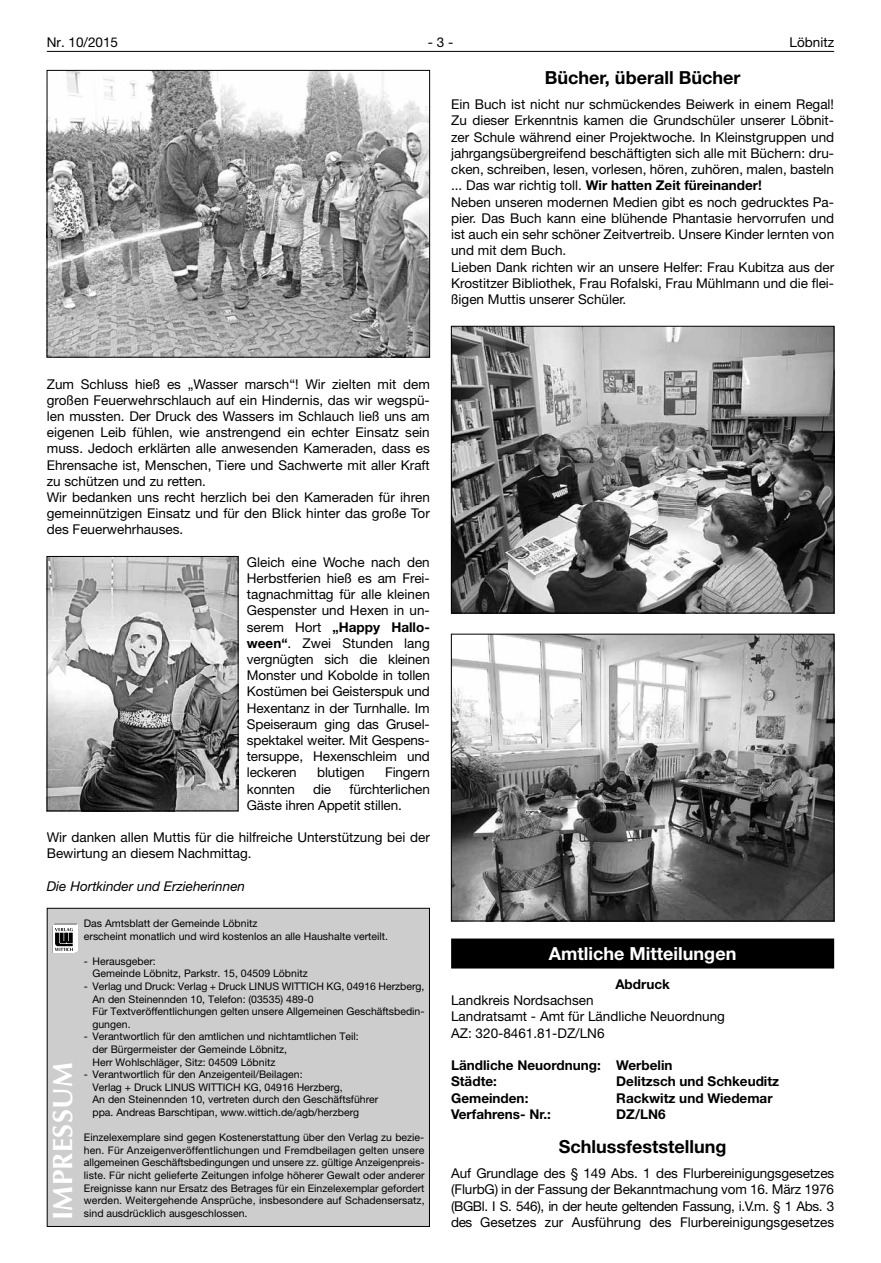
<style>
.page{position:relative;width:881px;height:1263px;background:#fff}
.page>*{position:absolute;margin:0;border:0;box-sizing:border-box;transform-origin:0 0}
.t1{font:700 27.75px "Optima LT";letter-spacing:.015em;color:#fff}
.t2{font:700 18px "Helvetica Neue LT";color:#000}
.t3{font:700 18px "Helvetica Neue LT";color:#fff}
.t4{font:13.5px/16.2px "Helvetica Neue LT";color:#000}
.t5{font:700 13.5px/16.2px "Helvetica Neue LT";color:#000}
.t6{font:italic 13.5px "Helvetica Neue LT";color:#000}
.t7{font:10.5px/12.6px "Helvetica Neue LT";color:#000}
.s1{font-weight:700}
</style>
<div class="page">
<hr style="left:47px;top:51px;width:786px;height:1px;background:#000">
<img style="left:49px;top:72px;width:378px;height:283px">
<div style="left:47px;top:70px;width:382px;height:287px;border:1px solid #000"></div>
<img style="left:49px;top:558px;width:187px;height:251px">
<div style="left:47px;top:556px;width:191px;height:255px;border:1px solid #000"></div>
<div style="left:451px;top:938px;width:382px;height:30px;background:#000"></div>
<img style="left:453px;top:328px;width:378px;height:283px">
<div style="left:451px;top:326px;width:382px;height:287px;border:1px solid #000"></div>
<img style="left:453px;top:636px;width:378px;height:283px">
<div style="left:451px;top:634px;width:382px;height:287px;border:1px solid #000"></div>
<div style="left:47px;top:908px;width:382px;height:319px;background:#cecdcd;border:1px solid #000"></div>
<svg style="left:53px;top:923px;width:25px;height:30px"></svg>
<p class="t4" style="left:47px;top:34px;width:73px">Nr. 10/2015</p>
<p class="t4" style="left:427px;top:34px;width:27px">- 3 -</p>
<p class="t4" style="left:789px;top:34px;width:46px">Löbnitz</p>
<h2 class="t2" style="left:544px;top:67px;width:197px">Bücher, überall Bücher</h2>
<p class="t4" style="left:451px;top:96px;width:384px">Ein Buch ist nicht nur schmückendes Beiwerk in einem Regal!<br>Zu dieser Erkenntnis kamen die Grundschüler unserer Löbnit&shy;zer Schule während einer Projektwoche. In Kleinstgruppen und jahrgangsübergreifend beschäftigten sich alle mit Büchern: dru&shy;cken, schreiben, lesen, vorlesen, hören, zuhören, malen, basteln ... Das war richtig toll. <span class="s1">Wir hatten Zeit füreinander!<br></span>Neben unseren modernen Medien gibt es noch gedrucktes Pa&shy;pier. Das Buch kann eine blühende Phantasie hervorrufen und ist auch ein sehr schöner Zeitvertreib. Unsere Kinder lernten von und mit dem Buch.<br>Lieben Dank richten wir an unsere Helfer: Frau Kubitza aus der Krostitzer Bibliothek, Frau Rofalski, Frau Mühlmann und die flei&shy;ßigen Muttis unserer Schüler.</p>
<p class="t4" style="left:47px;top:375px;width:384px">Zum Schluss hieß es „Wasser marsch“! Wir zielten mit dem großen Feuerwehrschlauch auf ein Hindernis, das wir wegspü&shy;len mussten. Der Druck des Wassers im Schlauch ließ uns am eigenen Leib fühlen, wie anstrengend ein echter Einsatz sein muss. Jedoch erklärten alle anwesenden Kameraden, dass es Ehrensache ist, Menschen, Tiere und Sachwerte mit aller Kraft zu schützen und zu retten.<br>Wir bedanken uns recht herzlich bei den Kameraden für ihren gemeinnützigen Einsatz und für den Blick hinter das große Tor des Feuerwehrhauses.</p>
<p class="t4" style="left:247px;top:554px;width:184px;text-align:justify">Gleich eine Woche nach den Herbstferien hieß es am Frei&shy;tagnachmittag für alle kleinen Gespenster und Hexen in un&shy;serem Hort <span class="s1">„Happy Hallo&shy;ween“</span>. Zwei Stunden lang vergnügten sich die kleinen Monster und Kobolde in tollen Kostümen bei Geisterspuk und Hexentanz in der Turnhalle. Im Speiseraum ging das Grusel&shy;spektakel weiter. Mit Gespens&shy;tersuppe, Hexenschleim und leckeren</p>
<p class="t4" style="left:317px;top:764px;width:49px">blutigen</p>
<p class="t4" style="left:385px;top:764px;width:46px">Fingern</p>
<p class="t4" style="left:247px;top:780px;width:184px;text-indent:103px">fürchterlichen<br>Gäste ihren Appetit stillen.</p>
<p class="t4" style="left:47px;top:829px;width:384px">Wir danken allen Muttis für die hilfreiche Unterstützung bei der<br>Bewirtung an diesem Nachmittag.</p>
<p class="t6" style="left:47px;top:878px;width:200px">Die Hortkinder und Erzieherinnen</p>
<p class="t4" style="left:247px;top:780px;width:49px">konnten</p>
<p class="t4" style="left:313px;top:780px;width:19px">die</p>
<h1 class="t1" style="left:46px;top:1220px;width:159px;rotate:-90deg">IMPRESSUM</h1>
<p class="t7" style="left:84px;top:917px;width:305px">Das Amtsblatt der Gemeinde Löbnitz<br>erscheint monatlich und wird kostenlos an alle Haushalte verteilt.</p>
<p class="t7" style="left:92px;top:954px;width:217px;text-indent:-9px">- Herausgeber:<br>Gemeinde Löbnitz, Parkstr. 15, 04509 Löbnitz</p>
<p class="t7" style="left:92px;top:980px;width:333px;text-indent:-9px">- Verlag und Druck: Verlag + Druck LINUS WITTICH KG, 04916 Herzberg, An den Steinennden 10, Telefon: (03535) 489-0<br>Für Textveröffentlichungen gelten unsere Allgemeinen Geschäftsbedin&shy;gungen.</p>
<p class="t7" style="left:92px;top:1030px;width:268px;text-indent:-9px">- Verantwortlich für den amtlichen und nichtamtlichen Teil: der Bürgermeister der Gemeinde Löbnitz,<br>Herr Wohlschläger, Sitz: 04509 Löbnitz</p>
<p class="t7" style="left:92px;top:1068px;width:287px;text-indent:-9px">- Verantwortlich für den Anzeigenteil/Beilagen:<br>Verlag + Druck LINUS WITTICH KG, 04916 Herzberg,<br>An den Steinennden 10, vertreten durch den Geschäftsführer ppa. Andreas Barschtipan, www.wittich.de/agb/herzberg</p>
<p class="t7" style="left:84px;top:1131px;width:342px;text-align:justify">Einzelexemplare sind gegen Kostenerstattung über den Verlag zu bezie&shy;hen. Für Anzeigenveröffentlichungen und Fremdbeilagen gelten unsere allgemeinen Geschäftsbedingungen und unsere zz. gültige Anzeigenpreis&shy;liste. Für nicht gelieferte Zeitungen infolge höherer Gewalt oder anderer Ereignisse kann nur Ersatz des Betrages für ein Einzelexemplar gefordert werden. Weitergehende Ansprüche, insbesondere auf Schadensersatz,</p>
<p class="t7" style="left:84px;top:1206px;width:165px">sind ausdrücklich ausgeschlossen.</p>
<h2 class="t3" style="left:548px;top:942px;width:189px">Amtliche Mitteilungen</h2>
<p class="t5" style="left:615px;top:975px;width:56px">Abdruck</p>
<p class="t4" style="left:451px;top:992px;width:275px">Landkreis Nordsachsen<br>Landratsamt - Amt für Ländliche Neuordnung<br>AZ: 320-8461.81-DZ/LN6</p>
<p class="t5" style="left:451px;top:1057px;width:223px">Ländliche Neuordnung: Werbelin<br>Städte:</p>
<p class="t5" style="left:616px;top:1073px;width:164px">Delitzsch und Schkeuditz</p>
<p class="t5" style="left:451px;top:1089px;width:79px">Gemeinden:</p>
<p class="t5" style="left:616px;top:1089px;width:158px">Rackwitz und Wiedemar</p>
<p class="t5" style="left:451px;top:1106px;width:101px">Verfahrens- Nr.:</p>
<p class="t5" style="left:616px;top:1106px;width:51px">DZ/LN6</p>
<h2 class="t2" style="left:558px;top:1136px;width:169px">Schlussfeststellung</h2>
<p class="t4" style="left:451px;top:1165px;width:384px;text-align:justify">Auf Grundlage des § 149 Abs. 1 des Flurbereinigungsgesetzes (FlurbG) in der Fassung der Bekanntmachung vom 16. März 1976 (BGBl. I S. 546), in der heute geltenden Fassung, i.V.m. § 1 Abs. 3 des Gesetzes zur Ausführung des Flurbereinigungsgesetzes</p>
</div>
